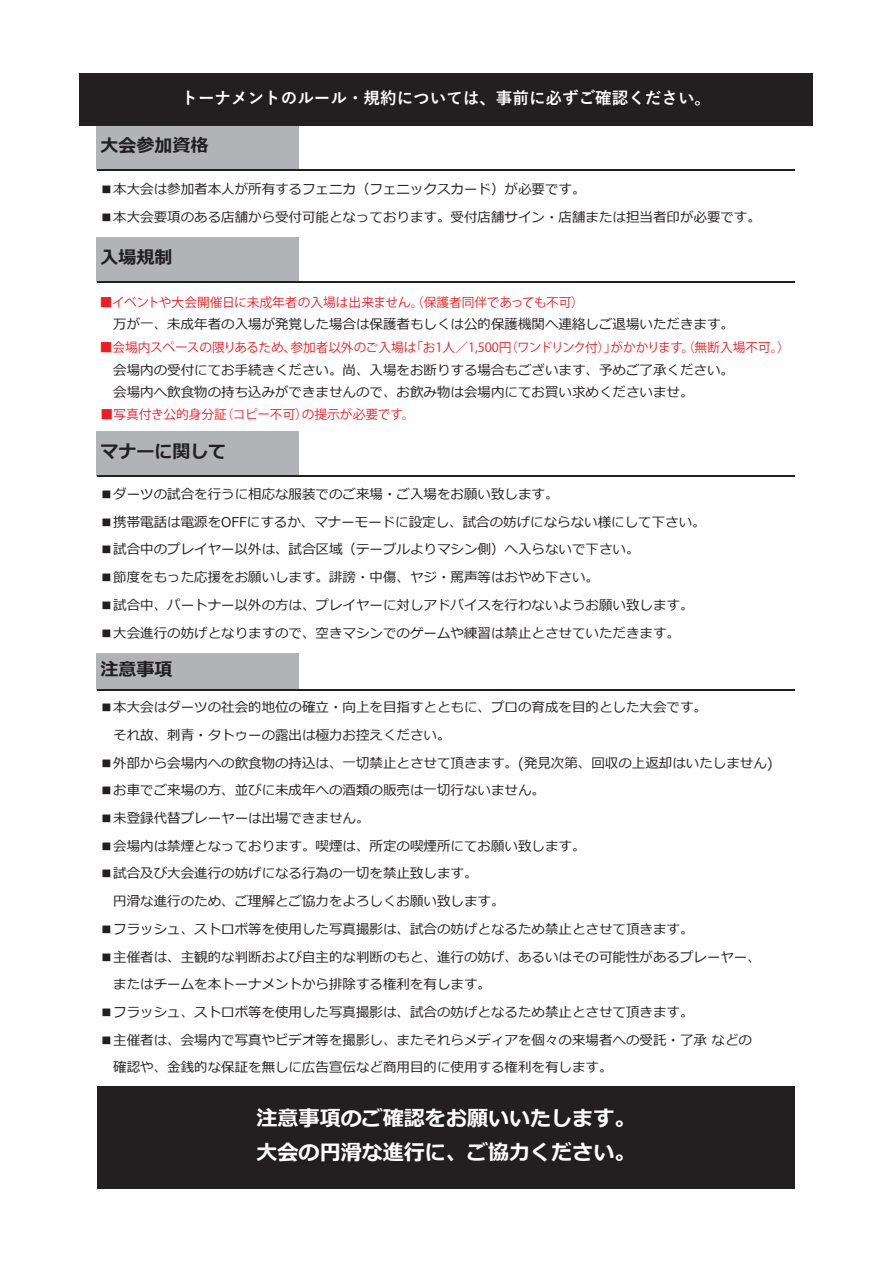
<style>
.page{position:relative;width:893px;height:1263px;background:#fff}
.page>*{position:absolute;margin:0;border:0;box-sizing:border-box;transform-origin:0 0}
.t1{font:700 21px/34.2px "Meiryo";color:#fff}
.t2{font:700 18px "Meiryo";color:#231f20}
.t3{font:700 16.5px "Yu Gothic";color:#fff}
.t4{font:13.5px/27.8px "Meiryo";color:#231f20}
.t5{font:12.75px "Koz Go Pro";color:#ee1d23}
</style>
<div class="page">
<div style="left:79px;top:73px;width:734px;height:53px;background:#231f20"></div>
<div style="left:97px;top:126px;width:202px;height:30px;background:#b2b3b7"></div>
<div style="left:97px;top:155px;width:202px;height:15px;background:#b2b3b7"></div>
<div style="left:97px;top:237px;width:202px;height:15px;background:#b2b3b7"></div>
<div style="left:97px;top:252px;width:202px;height:15px;background:#b2b3b7"></div>
<div style="left:97px;top:267px;width:202px;height:15px;background:#b2b3b7"></div>
<div style="left:97px;top:431px;width:202px;height:15px;background:#b2b3b7"></div>
<div style="left:97px;top:446px;width:202px;height:15px;background:#b2b3b7"></div>
<div style="left:97px;top:461px;width:202px;height:15px;background:#b2b3b7"></div>
<div style="left:97px;top:653px;width:202px;height:7px;background:#b2b3b7"></div>
<div style="left:97px;top:660px;width:202px;height:15px;background:#b2b3b7"></div>
<div style="left:97px;top:675px;width:202px;height:15px;background:#b2b3b7"></div>
<div style="left:97px;top:1086px;width:698px;height:15px;background:#231f20"></div>
<div style="left:97px;top:1101px;width:698px;height:15px;background:#231f20"></div>
<div style="left:97px;top:1115px;width:698px;height:15px;background:#231f20"></div>
<div style="left:97px;top:1130px;width:698px;height:15px;background:#231f20"></div>
<div style="left:97px;top:1145px;width:698px;height:15px;background:#231f20"></div>
<div style="left:97px;top:1160px;width:698px;height:15px;background:#231f20"></div>
<div style="left:97px;top:1174px;width:698px;height:15px;background:#231f20"></div>
<hr style="left:97px;top:169px;width:698px;height:2px;background:#231f20">
<hr style="left:97px;top:281px;width:698px;height:1px;background:#231f20">
<hr style="left:97px;top:475px;width:698px;height:1px;background:#231f20">
<hr style="left:97px;top:689px;width:698px;height:1px;background:#231f20">
<p class="t3" style="left:181px;top:89px;width:531px">トーナメントのルール・規約については、事前に必ずご確認ください。</p>
<h2 class="t2" style="left:101px;top:133px;width:109px">大会参加資格</h2>
<p class="t4" style="left:100px;top:176px;width:487px">■本大会は参加者本人が所有するフェニカ（フェニックスカード）が必要です。</p>
<p class="t4" style="left:100px;top:204px;width:663px">■本大会要項のある店舗から受付可能となっております。受付店舗サイン・店舗または担当者印が必要です。</p>
<h2 class="t2" style="left:101px;top:244px;width:73px">入場規制</h2>
<p class="t5" style="left:100px;top:294px;width:486px">■イベントや大会開催日に未成年者の入場は出来ません。（保護者同伴であっても不可）</p>
<p class="t5" style="left:100px;top:339px;width:691px">■会場内スペースの限りあるため、参加者以外のご入場は「お1人／1,500円（ワンドリンク付）」がかかります。（無断入場不可。）</p>
<p class="t4" style="left:113px;top:311px;width:622px">万が一、未成年者の入場が発覚した場合は保護者もしくは公的保護機関へ連絡しご退場いただきます。</p>
<p class="t4" style="left:100px;top:357px;width:636px">　会場内の受付にてお手続きください。尚、入場をお断りする場合もございます、予めご了承ください。</p>
<p class="t4" style="left:100px;top:379px;width:595px">　会場内へ飲食物の持ち込みができませんので、お飲み物は会場内にてお買い求めくださいませ。</p>
<p class="t5" style="left:101px;top:406px;width:315px">■写真付き公的身分証（コピー不可）の提示が必要です。</p>
<h2 class="t2" style="left:101px;top:439px;width:127px">マナーに関して</h2>
<p class="t4" style="left:100px;top:481px;width:460px">■ダーツの試合を行うに相応な服装でのご来場・ご入場をお願い致します。</p>
<p class="t4" style="left:100px;top:509px;width:607px">■携帯電話は電源をOFFにするか、マナーモードに設定し、試合の妨げにならない様にして下さい。</p>
<p class="t4" style="left:100px;top:536px;width:541px">■試合中のプレイヤー以外は、試合区域（テーブルよりマシン側）へ入らないで下さい。</p>
<p class="t4" style="left:100px;top:564px;width:501px">■節度をもった応援をお願いします。誹謗・中傷、ヤジ・罵声等はおやめ下さい。</p>
<p class="t4" style="left:100px;top:592px;width:595px">■試合中、パートナー以外の方は、プレイヤーに対しアドバイスを行わないようお願い致します。</p>
<p class="t4" style="left:100px;top:619px;width:582px">■大会進行の妨げとなりますので、空きマシンでのゲームや練習は禁止とさせていただきます。</p>
<h2 class="t2" style="left:101px;top:656px;width:73px">注意事項</h2>
<p class="t4" style="left:100px;top:694px;width:609px">■本大会はダーツの社会的地位の確立・向上を目指すとともに、プロの育成を目的とした大会です。</p>
<p class="t4" style="left:113px;top:722px;width:339px">それ故、刺青・タトゥーの露出は極力お控えください。</p>
<p class="t4" style="left:100px;top:749px;width:674px">■外部から会場内への飲食物の持込は、一切禁止とさせて頂きます。(発見次第、回収の上返却はいたしません)</p>
<p class="t4" style="left:100px;top:777px;width:447px">■お車でご来場の方、並びに未成年への酒類の販売は一切行ないません。</p>
<p class="t4" style="left:100px;top:805px;width:271px">■未登録代替プレーヤーは出場できません。</p>
<p class="t4" style="left:100px;top:833px;width:487px">■会場内は禁煙となっております。喫煙は、所定の喫煙所にてお願い致します。</p>
<p class="t4" style="left:113px;top:860px;width:393px;text-indent:-13px">■試合及び大会進行の妨げになる行為の一切を禁止致します。<br>円滑な進行のため、ご理解とご協力をよろしくお願い致します。</p>
<p class="t4" style="left:100px;top:916px;width:595px">■フラッシュ、ストロボ等を使用した写真撮影は、試合の妨げとなるため禁止とさせて頂きます。</p>
<p class="t4" style="left:100px;top:944px;width:663px">■主催者は、主観的な判断および自主的な判断のもと、進行の妨げ、あるいはその可能性があるプレーヤー、</p>
<p class="t4" style="left:113px;top:971px;width:379px">またはチームを本トーナメントから排除する権利を有します。</p>
<p class="t4" style="left:100px;top:999px;width:595px">■フラッシュ、ストロボ等を使用した写真撮影は、試合の妨げとなるため禁止とさせて頂きます。</p>
<p class="t4" style="left:100px;top:1027px;width:654px">■主催者は、会場内で写真やビデオ等を撮影し、またそれらメディアを個々の来場者への受託・了承などの</p>
<p class="t4" style="left:113px;top:1054px;width:501px">確認や、金銭的な保証を無しに広告宣伝など商用目的に使用する権利を有します。</p>
<h1 class="t1" style="left:256px;top:1102px;width:380px">注意事項のご確認をお願いいたします。大会の円滑な進行に、ご協力ください。</h1>
</div>
